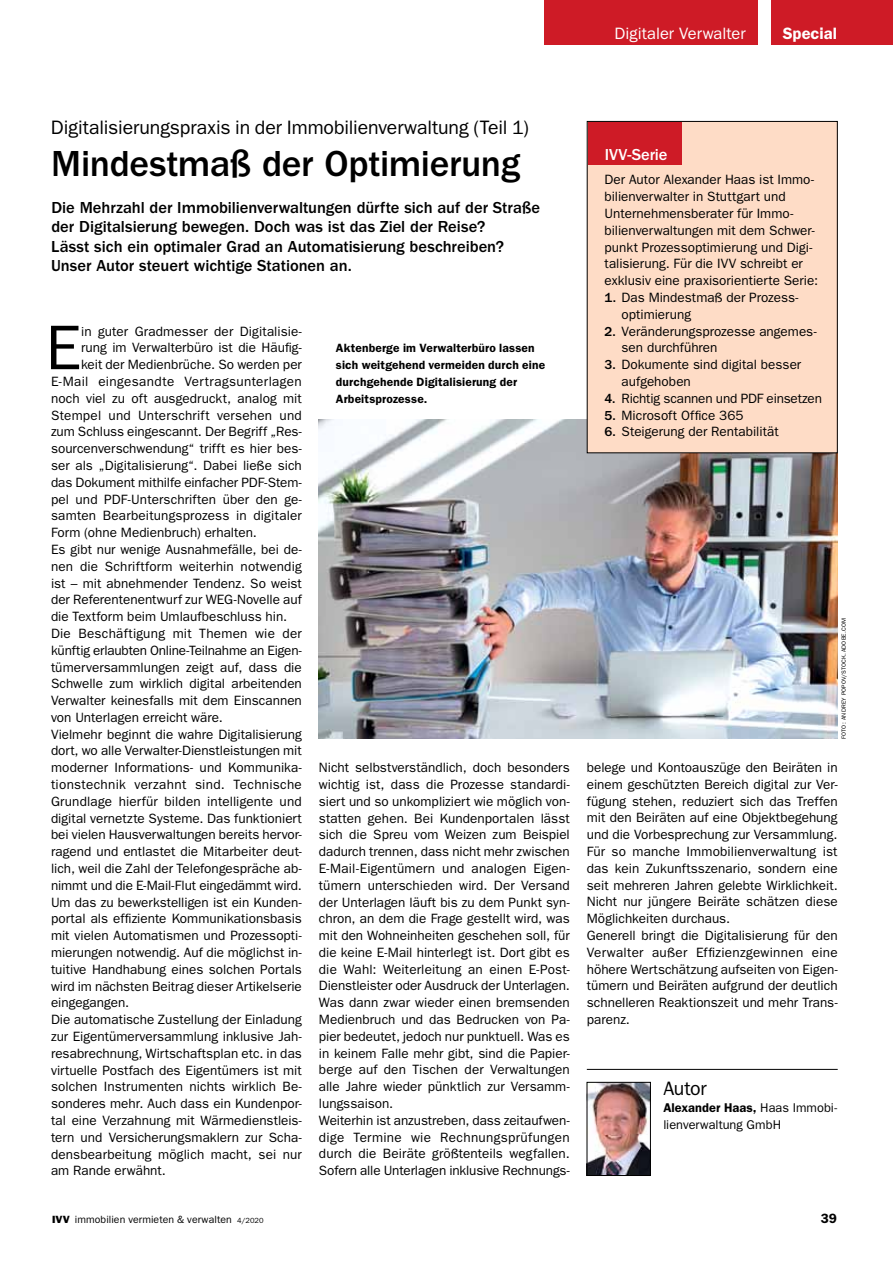
<style>
.page{position:relative;width:893px;height:1263px;background:#fff}
.page>*{position:absolute;margin:0;border:0;box-sizing:border-box;transform-origin:0 0}
.t1{font:63.3px "ITC Franklin Gothic Std";color:#000}
.t2{font:500 37.5px "ITC Franklin Gothic Std";letter-spacing:-.01em;color:#000}
.t3{font:19.5px "ITC Franklin Gothic Std";letter-spacing:-.005em;color:#000}
.t4{font:500 16.5px/19.5px "ITC Franklin Gothic Std";color:#000}
.t5{font:16.5px "ITC Franklin Gothic Std";color:#fff}
.t6{font:500 16.5px "ITC Franklin Gothic Std";letter-spacing:-.01em;color:#fff}
.t7{font:600 16.5px "ITC Franklin Gothic Std";color:#fff}
.t8{font:13.5px/16.8px "ITC Franklin Gothic Std";color:#000}
.t9{font:13.5px "ITC Franklin Gothic Std";letter-spacing:.025em;color:#000}
.t10{font:13.5px "ITC Franklin Gothic Std";letter-spacing:.02em;color:#000}
.t11{font:600 13.5px "ITC Franklin Gothic Std";color:#000}
.t12{font:12.75px/16.8px "ITC Franklin Gothic Std";letter-spacing:.005em;color:#000}
.t13{font:600 12px/16.8px "ITC Franklin Gothic Std";letter-spacing:.015em;color:#000}
.t14{font:10.5px "ITC Franklin Gothic Std";letter-spacing:.005em;color:#000}
.t15{font:6px "ITC Franklin Gothic Std";letter-spacing:.03em;color:#000}
.s1{font-weight:500}
.s2{font-size:13.05px}
.s3{font-weight:600}
.s4{font-family:"ITC Franklin Gothic Std Hvy"}
.s5{font-size:7.5px}
</style>
<div class="page">
<div style="left:544px;top:0;width:349px;height:44px;background:#ce1b26"></div>
<hr style="left:587px;top:1069px;width:251px;height:1px;background:#000">
<img style="left:589px;top:1084px;width:60px;height:90px">
<div style="left:587px;top:1082px;width:64px;height:94px;border:1px solid #000"></div>
<img style="left:319px;top:420px;width:519px;height:319px">
<div style="left:587px;top:121px;width:250px;height:332px;background:#fedcc6"></div>
<div style="left:587px;top:121px;width:251px;height:332px;border:1px solid #000"></div>
<div style="left:588px;top:122px;width:93px;height:42px;background:#ce1b26"></div>
<svg style="left:758px;top:44px;width:13px;height:1px"></svg>
<p class="t5" style="left:615px;top:24px;width:133px">Digitaler Verwalter</p>
<p class="t7" style="left:783px;top:24px;width:56px">Special</p>
<h3 class="t3" style="left:51px;top:117px;width:479px">Digitalisierungspraxis in der Immobilienverwaltung (Teil 1)</h3>
<h2 class="t2" style="left:51px;top:143px;width:470px">Mindestmaß der Optimierung</h2>
<p class="t4" style="left:51px;top:198px;width:490px">Die Mehrzahl der Immobilienverwaltungen dürfte sich auf der Straße der Digitalsierung bewegen. Doch was ist das Ziel der Reise?<br>Lässt sich ein optimaler Grad an Automatisierung beschreiben?<br>Unser Autor steuert wichtige Stationen an.</p>
<p class="t6" style="left:605px;top:145px;width:64px">IVV-Serie</p>
<p class="t8" style="left:605px;top:171px;width:215px">Der Autor Alexander Haas ist Immo&shy;bilienverwalter in Stuttgart und Unternehmensberater für Immo&shy;bilienverwaltungen mit dem Schwer&shy;punkt Prozessoptimierung und Digi&shy;talisierung. Für die IVV schreibt er exklusiv eine praxisorientierte Serie:</p>
<p class="t8" style="left:622px;top:289px;width:178px;text-indent:-17px"><span class="s1">1.</span> Das Mindestmaß der Prozess&shy;optimierung</p>
<p class="t8" style="left:622px;top:323px;width:197px;text-indent:-17px"><span class="s1">2.</span> Veränderungsprozesse angemes&shy;sen durchführen</p>
<p class="t8" style="left:622px;top:356px;width:181px;text-indent:-17px"><span class="s1">3.</span> Dokumente sind digital besser aufgehoben</p>
<p class="t8" style="left:605px;top:390px;width:219px"><span class="s1">4.</span> Richtig scannen und PDF einsetzen</p>
<p class="t8" style="left:605px;top:407px;width:141px"><span class="s1">5.</span> Microsoft Office 365</p>
<p class="t8" style="left:605px;top:423px;width:176px"><span class="s1">6.</span> Steigerung der Rentabilität</p>
<h1 class="t1" style="left:46px;top:311px;width:37px">E</h1>
<p class="t8" style="left:81px;top:323px;width:222px"><span class="s2">i</span>n guter Gradmesser der Digitalisie-</p>
<p class="t8" style="left:81px;top:339px;width:222px">rung im Verwalterbüro ist die Häufig-</p>
<p class="t8" style="left:81px;top:356px;width:222px">keit der Medienbrüche. So werden per</p>
<p class="t9" style="left:51px;top:374px;width:252px">E-Mail eingesandte Vertragsunterlagen</p>
<p class="t8" style="left:51px;top:390px;width:252px">noch viel zu oft ausgedruckt, analog mit</p>
<p class="t8" style="left:51px;top:407px;width:252px">Stempel und Unterschrift versehen und</p>
<p class="t8" style="left:51px;top:423px;width:252px">zum Schluss eingescannt. Der Begriff „Res-</p>
<p class="t8" style="left:51px;top:440px;width:252px">sourcenverschwendung“ trifft es hier bes-</p>
<p class="t8" style="left:51px;top:457px;width:252px">ser als „Digitalisierung“. Dabei ließe sich</p>
<p class="t8" style="left:51px;top:474px;width:252px">das Dokument mithilfe einfacher PDF-Stem-</p>
<p class="t8" style="left:51px;top:491px;width:252px">pel und PDF-Unterschriften über den ge-</p>
<p class="t8" style="left:51px;top:507px;width:252px">samten Bearbeitungsprozess in digitaler</p>
<p class="t8" style="left:51px;top:524px;width:207px">Form (ohne Medienbruch) erhalten.</p>
<p class="t8" style="left:51px;top:541px;width:252px">Es gibt nur wenige Ausnahmefälle, bei de-</p>
<p class="t8" style="left:51px;top:558px;width:252px">nen die Schriftform weiterhin notwendig</p>
<p class="t8" style="left:51px;top:575px;width:252px">ist – mit abnehmender Tendenz. So weist</p>
<p class="t8" style="left:51px;top:591px;width:252px">der Referentenentwurf zur WEG-Novelle auf</p>
<p class="t8" style="left:51px;top:608px;width:238px">die Textform beim Umlaufbeschluss hin.</p>
<p class="t8" style="left:51px;top:625px;width:252px">Die Beschäftigung mit Themen wie der</p>
<p class="t8" style="left:51px;top:642px;width:252px">künftig erlaubten Online-Teilnahme an Eigen-</p>
<p class="t8" style="left:51px;top:659px;width:252px">tümerversammlungen zeigt auf, dass die</p>
<p class="t8" style="left:51px;top:675px;width:252px">Schwelle zum wirklich digital arbeitenden</p>
<p class="t8" style="left:51px;top:692px;width:252px">Verwalter keinesfalls mit dem Einscannen</p>
<p class="t8" style="left:51px;top:709px;width:173px">von Unterlagen erreicht wäre.</p>
<p class="t8" style="left:51px;top:726px;width:252px">Vielmehr beginnt die wahre Digitalisierung</p>
<p class="t8" style="left:51px;top:743px;width:252px">dort, wo alle Verwalter-Dienstleistungen mit</p>
<p class="t8" style="left:51px;top:759px;width:252px">moderner Informations- und Kommunika-</p>
<p class="t10" style="left:51px;top:777px;width:252px">tionstechnik verzahnt sind. Technische</p>
<p class="t8" style="left:51px;top:793px;width:252px">Grundlage hierfür bilden intelligente und</p>
<p class="t8" style="left:51px;top:810px;width:252px">digital vernetzte Systeme. Das funktioniert</p>
<p class="t8" style="left:51px;top:826px;width:252px">bei vielen Hausverwaltungen bereits hervor-</p>
<p class="t8" style="left:51px;top:843px;width:252px">ragend und entlastet die Mitarbeiter deut-</p>
<p class="t8" style="left:51px;top:860px;width:252px">lich, weil die Zahl der Telefongespräche ab-</p>
<p class="t8" style="left:51px;top:877px;width:252px">nimmt und die E-Mail-Flut eingedämmt wird.</p>
<p class="t8" style="left:51px;top:894px;width:252px">Um das zu bewerkstelligen ist ein Kunden-</p>
<p class="t8" style="left:51px;top:910px;width:252px">portal als effiziente Kommunikationsbasis</p>
<p class="t8" style="left:51px;top:927px;width:252px">mit vielen Automatismen und Prozessopti-</p>
<p class="t8" style="left:51px;top:944px;width:252px">mierungen notwendig. Auf die möglichst in-</p>
<p class="t8" style="left:51px;top:961px;width:252px">tuitive Handhabung eines solchen Portals</p>
<p class="t8" style="left:51px;top:978px;width:252px">wird im nächsten Beitrag dieser Artikelserie</p>
<p class="t8" style="left:51px;top:994px;width:80px">eingegangen.</p>
<p class="t8" style="left:51px;top:1011px;width:252px">Die automatische Zustellung der Einladung</p>
<p class="t8" style="left:51px;top:1028px;width:252px">zur Eigentümerversammlung inklusive Jah-</p>
<p class="t8" style="left:51px;top:1045px;width:252px">resabrechnung, Wirtschaftsplan etc. in das</p>
<p class="t8" style="left:51px;top:1062px;width:252px">virtuelle Postfach des Eigentümers ist mit</p>
<p class="t8" style="left:51px;top:1078px;width:252px">solchen Instrumenten nichts wirklich Be-</p>
<p class="t8" style="left:51px;top:1095px;width:252px">sonderes mehr. Auch dass ein Kundenpor-</p>
<p class="t8" style="left:51px;top:1112px;width:252px">tal eine Verzahnung mit Wärmedienstleis-</p>
<p class="t8" style="left:51px;top:1129px;width:252px">tern und Versicherungsmaklern zur Scha-</p>
<p class="t8" style="left:51px;top:1146px;width:252px">densbearbeitung möglich macht, sei nur</p>
<p class="t8" style="left:51px;top:1162px;width:116px">am Rande erwähnt.</p>
<p class="t13" style="left:336px;top:340px;width:211px">Aktenberge im Verwalterbüro lassen sich weitgehend vermeiden durch eine durchgehende Digitalisierung der<br>Arbeitsprozesse.</p>
<p class="t15" style="left:840px;top:739px;width:121px;rotate:-90deg">FOTO: Andrey Popov/stock.adobe.com</p>
<p class="t8" style="left:319px;top:759px;width:252px">Nicht selbstverständlich, doch besonders wichtig ist, dass die Prozesse standardi&shy;siert und so unkompliziert wie möglich von&shy;statten gehen. Bei Kundenportalen lässt sich die Spreu vom Weizen zum Beispiel dadurch trennen, dass nicht mehr zwischen E-Mail-Eigentümern und analogen Eigen&shy;tümern unterschieden wird. Der Versand der Unterlagen läuft bis zu dem Punkt syn&shy;chron, an dem die Frage gestellt wird, was mit den Wohneinheiten geschehen soll, für die keine E-Mail hinterlegt ist. Dort gibt es die Wahl: Weiterleitung an einen E-Post-Dienstleister oder Ausdruck der Unterlagen.<br>Was dann zwar wieder einen bremsenden Medienbruch und das Bedrucken von Pa&shy;pier bedeutet, jedoch nur punktuell. Was es in keinem Falle mehr gibt, sind die Papier&shy;berge auf den Tischen der Verwaltungen alle Jahre wieder pünktlich zur Versamm&shy;lungssaison.<br>Weiterhin ist anzustreben, dass zeitaufwen&shy;dige Termine wie Rechnungsprüfungen durch die Beiräte größtenteils wegfallen.<br>Sofern alle Unterlagen inklusive Rechnungs-</p>
<p class="t8" style="left:587px;top:759px;width:252px">belege und Kontoauszüge den Beiräten in einem geschützten Bereich digital zur Ver&shy;fügung stehen, reduziert sich das Treffen mit den Beiräten auf eine Objektbegehung und die Vorbesprechung zur Versammlung.<br>Für so manche Immobilienverwaltung ist das kein Zukunftsszenario, sondern eine seit mehreren Jahren gelebte Wirklichkeit.<br>Nicht nur jüngere Beiräte schätzen diese Möglichkeiten durchaus.<br>Generell bringt die Digitalisierung für den Verwalter außer Effizienzgewinnen eine höhere Wertschätzung aufseiten von Eigen&shy;tümern und Beiräten aufgrund der deutlich schnelleren Reaktionszeit und mehr Trans&shy;parenz.</p>
<h3 class="t3" style="left:663px;top:1077px;width:45px">Autor</h3>
<p class="t12" style="left:663px;top:1099px;width:175px"><span class="s3">Alexander Haas,</span> Haas Immobi&shy;lienverwaltung GmbH</p>
<p class="t14" style="left:52px;top:1214px;width:213px"><span class="s4">IVV</span> immobilien vermieten &amp; verwalten <span class="s5">4/2020</span></p>
<p class="t11" style="left:821px;top:1211px;width:18px">39</p>
</div>
